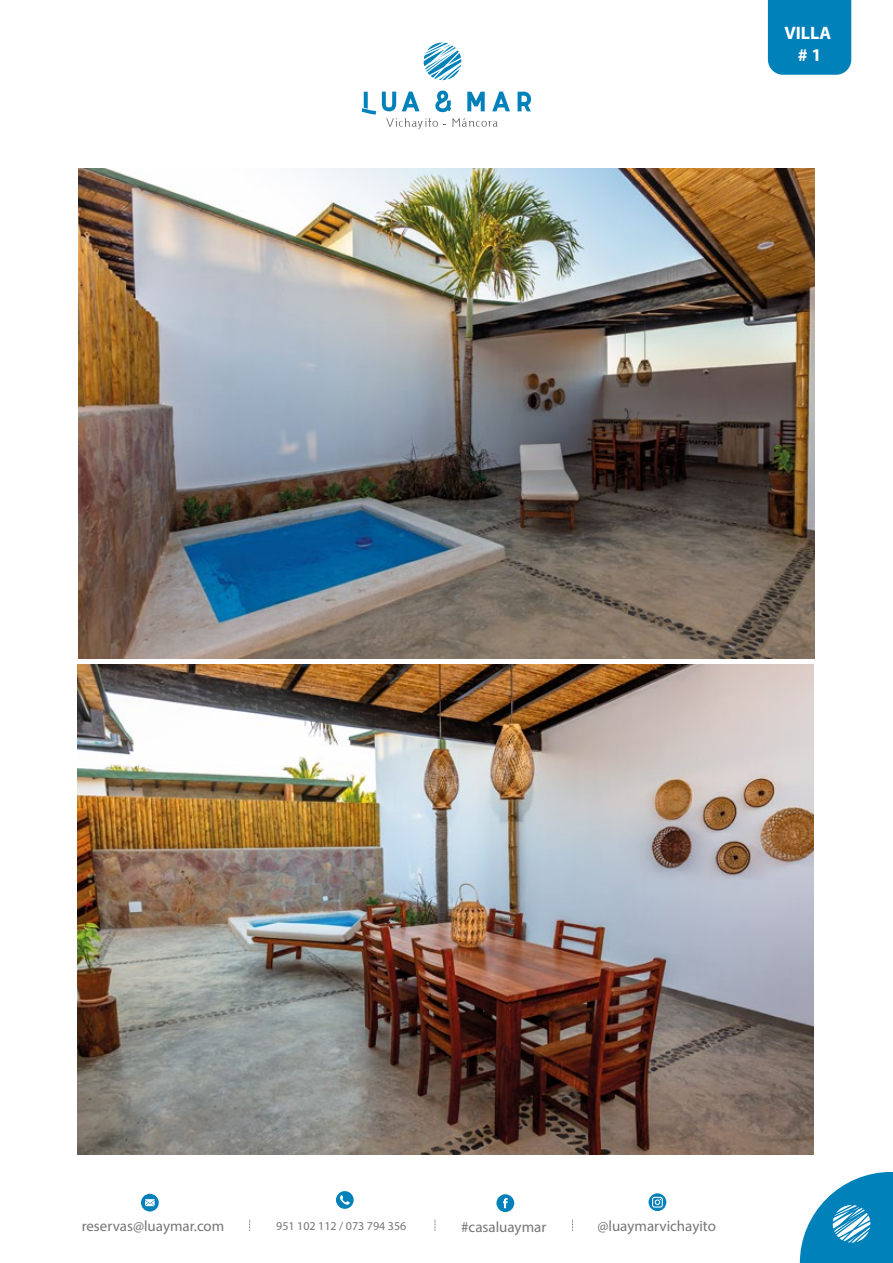
<style>
.page{position:relative;width:893px;height:1263px;background:#fff}
.page>*{position:absolute;margin:0;border:0;box-sizing:border-box;transform-origin:0 0}
.t1{font:700 18px/21.6px "Myriad Pro";color:#fff;text-align:center}
.t2{font:15px "Myriad Pro";color:#767676}
.t3{font:12px "Myriad Pro";color:#767676}
</style>
<div class="page">
<svg style="left:386px;top:118px;width:52px;height:11px"></svg>
<svg style="left:452px;top:118px;width:46px;height:9px"></svg>
<svg style="left:362px;top:92px;width:14px;height:22px"></svg>
<svg style="left:382px;top:92px;width:14px;height:19px"></svg>
<svg style="left:402px;top:92px;width:17px;height:19px"></svg>
<svg style="left:467px;top:92px;width:18px;height:19px"></svg>
<svg style="left:492px;top:92px;width:18px;height:19px"></svg>
<svg style="left:518px;top:92px;width:13px;height:19px"></svg>
<svg style="left:435px;top:91px;width:16px;height:21px"></svg>
<svg style="left:424px;top:43px;width:37px;height:37px"></svg>
<div style="left:768px;top:0;width:83px;height:75px;background:#0181ba"></div>
<img style="left:79px;top:168px;width:735px;height:491px">
<img style="left:78px;top:664px;width:735px;height:490px">
<svg style="left:336px;top:1191px;width:18px;height:18px"></svg>
<svg style="left:340px;top:1195px;width:10px;height:10px"></svg>
<div style="left:141px;top:1194px;width:18px;height:17px;background:#0181ba;border-radius:50%"></div>
<svg style="left:145px;top:1199px;width:10px;height:7px"></svg>
<svg style="left:649px;top:1193px;width:17px;height:18px"></svg>
<svg style="left:652px;top:1197px;width:11px;height:10px"></svg>
<div style="left:496px;top:1194px;width:18px;height:18px;background:#0181ba;border-radius:50%"></div>
<svg style="left:503px;top:1198px;width:5px;height:10px"></svg>
<svg style="left:800px;top:1172px;width:93px;height:91px"></svg>
<p class="t1" style="left:784px;top:23px;width:48px">VILLA # 1</p>
<p class="t2" style="left:82px;top:1217px;width:144px">reservas@luaymar.com</p>
<p class="t3" style="left:276px;top:1219px;width:132px">951 102 112 / 073 794 356</p>
<p class="t2" style="left:461px;top:1217px;width:87px">#casaluaymar</p>
<p class="t2" style="left:597px;top:1217px;width:120px">@luaymarvichayito</p>
</div>
